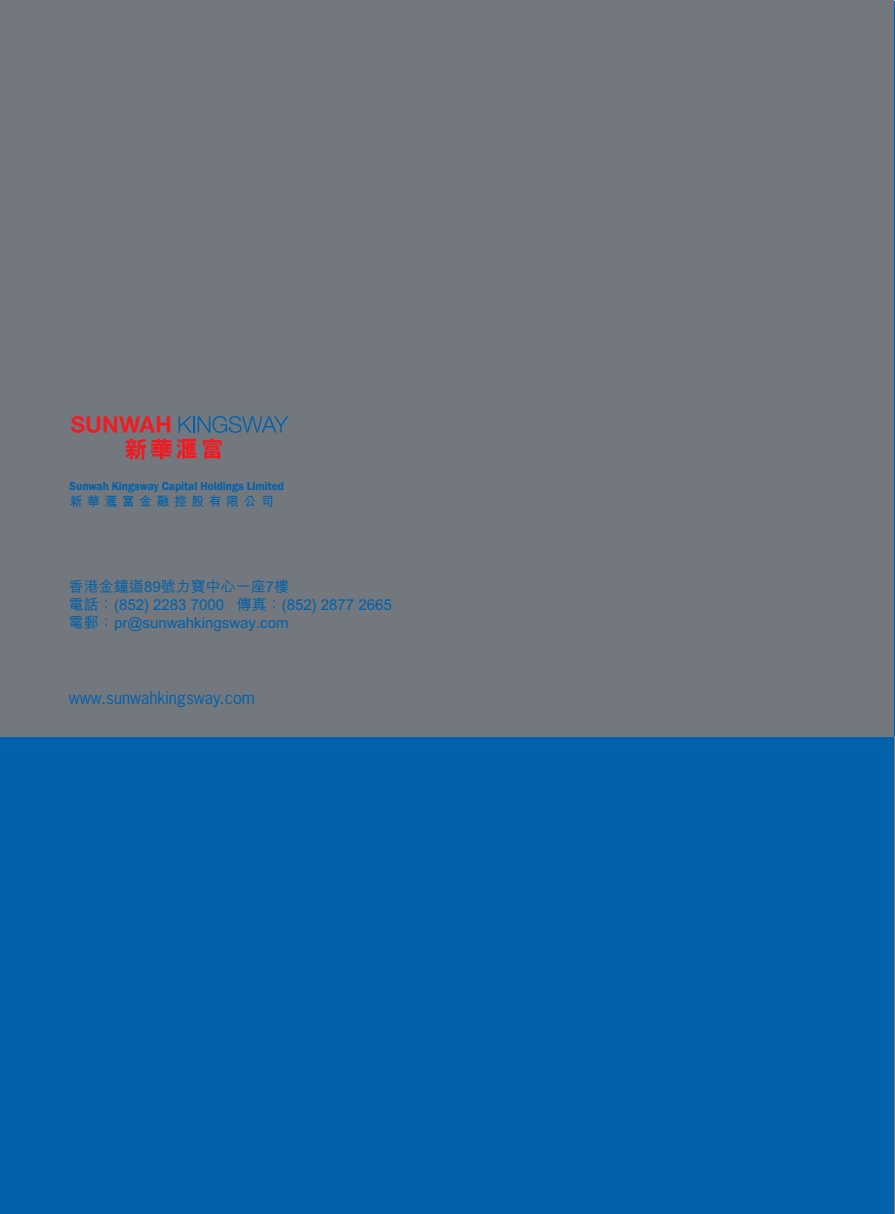
<style>
.page{position:relative;width:895px;height:1214px;background:#fff}
.page>*{position:absolute;margin:0;border:0;box-sizing:border-box;transform-origin:0 0}
.t1{font:16.5px "News Gothic Std";color:#0161ab}
.t2{font:500 15px/18px "M Hei HK";color:#0161ab}
.t3{font:700 12.9px "M Hei HK";letter-spacing:.35em;color:#0161ab}
.t4{font:600 12px "Franklin Gothic";color:#0161ab;scale:.95 1}
</style>
<div class="page">
<svg style="left:893px;top:1px;width:1px;height:1212px"></svg>
<div style="left:0;top:0;width:893px;height:741px;background:#73787e"></div>
<div style="left:0;top:736px;width:893px;height:477px;background:#0161ab"></div>
<svg style="left:71px;top:416px;width:217px;height:43px"></svg>
<p class="t4" style="left:70px;top:478px;width:227px">Sunwah Kingsway Capital Holdings Limited</p>
<p class="t3" style="left:70px;top:491px;width:206px">新華滙富金融控股有限公司</p>
<p class="t2" style="left:69px;top:576px;width:324px">香港金鐘道89號力寶中心一座7樓<br>電話：(852) 2283 7000 傳真：(852) 2877 2665電郵：pr@sunwahkingsway.com</p>
<p class="t1" style="left:69px;top:687px;width:187px">www.sunwahkingsway.com</p>
</div>
